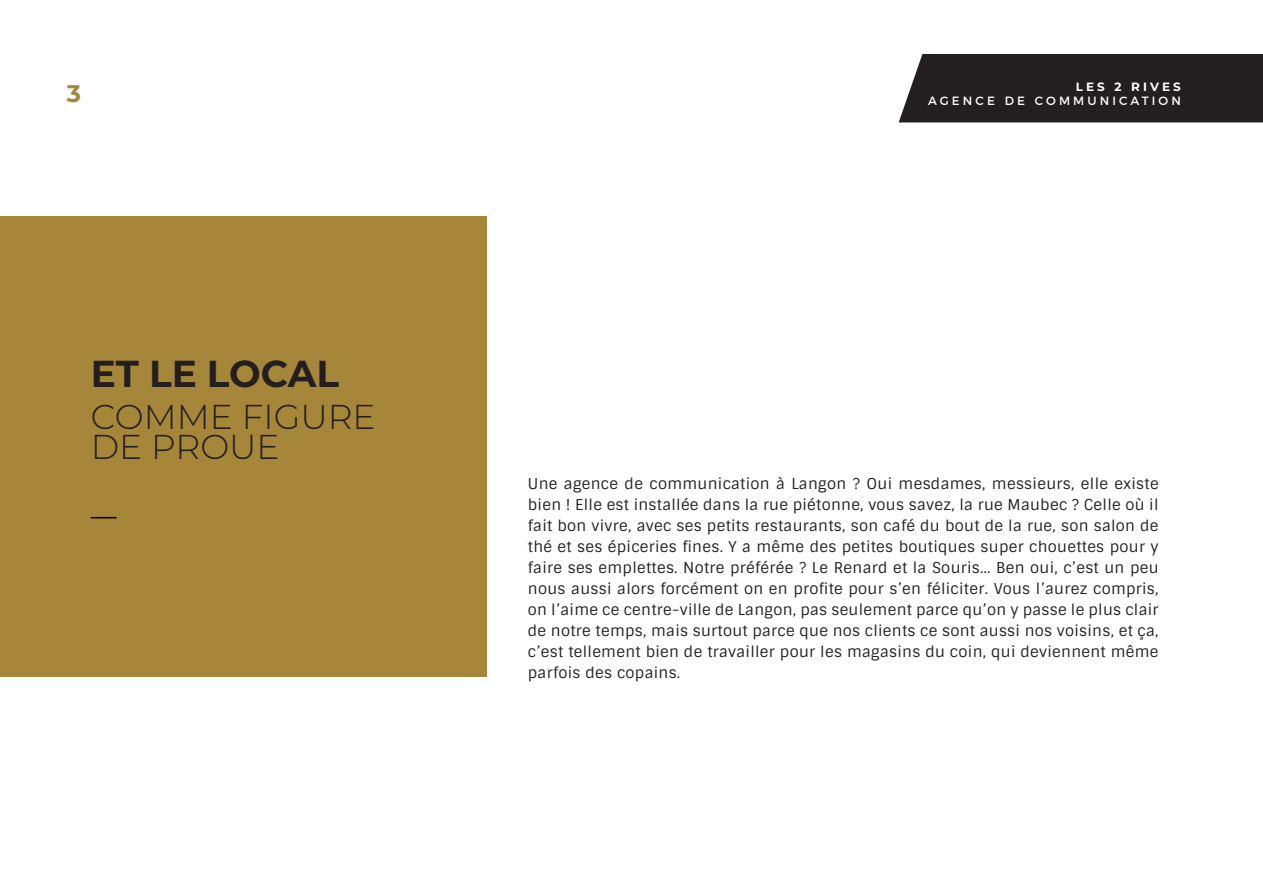
<style>
.page{position:relative;width:1263px;height:893px;background:#fff}
.page>*{position:absolute;margin:0;border:0;box-sizing:border-box;transform-origin:0 0}
.t1{font:700 37.5px "Montserrat";color:#231f20}
.t2{font:300 34.5px/30px "Montserrat";color:#231f20}
.t3{font:700 24px "Montserrat";color:#a68638}
.t4{font:15px/21px "Sintony";letter-spacing:.02em;color:#231f20;text-align:justify}
.t5{font:12px "Montserrat";letter-spacing:.26em;color:#fff}
.t6{font:700 12px "Montserrat";letter-spacing:.26em;color:#fff}
</style>
<div class="page">
<div style="left:0;top:216px;width:486px;height:460px;background:#a68638"></div>
<div style="left:899px;top:54px;width:364px;height:68px;background:#231f20"></div>
<svg style="left:91px;top:517px;width:26px;height:1px"></svg>
<h3 class="t3" style="left:67px;top:76px;width:16px">3</h3>
<p class="t6" style="left:1076px;top:78px;width:107px">LES 2 RIVES</p>
<p class="t5" style="left:928px;top:91px;width:254px">AGENCE DE COMMUNICATION</p>
<h1 class="t1" style="left:91px;top:347px;width:250px">ET LE LOCAL</h1>
<h2 class="t2" style="left:91px;top:401px;width:286px">COMME FIGURE<br>DE PROUE</h2>
<p class="t4" style="left:528px;top:473px;width:632px">Une agence de communication à Langon ? Oui mesdames, messieurs, elle existe bien ! Elle est installée dans la rue piétonne, vous savez, la rue Maubec ? Celle où il fait bon vivre, avec ses petits restaurants, son café du bout de la rue, son salon de thé et ses épiceries fines. Y a même des petites boutiques super chouettes pour y faire ses emplettes. Notre préférée ? Le Renard et la Souris… Ben oui, c’est un peu nous aussi alors forcément on en profite pour s’en féliciter. Vous l’aurez compris, on l’aime ce centre-ville de Langon, pas seulement parce qu’on y passe le plus clair de notre temps, mais surtout parce que nos clients ce sont aussi nos voisins, et ça, c’est tellement bien de travailler pour les magasins du coin, qui deviennent même parfois des copains.</p>
</div>
